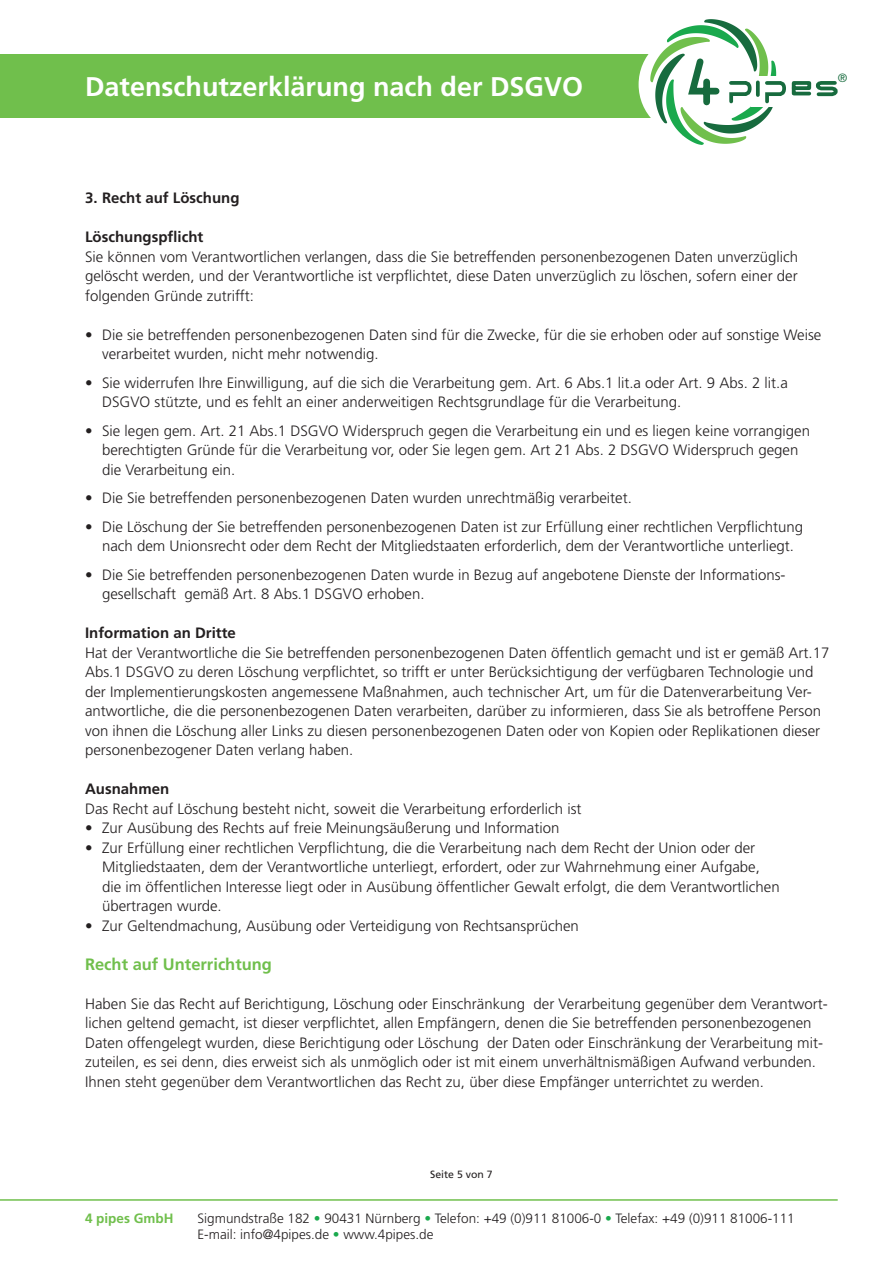
<style>
.page{position:relative;width:893px;height:1263px;background:#fff}
.page>*{position:absolute;margin:0;border:0;box-sizing:border-box;transform-origin:0 0}
.t1{font:700 27px "Frutiger";color:#fff}
.t2{font:700 16.5px "Frutiger";color:#70bf4c}
.t3{font:300 15px/19.5px "Frutiger";color:#231f20}
.t4{font:700 15px "Frutiger";color:#231f20}
.t5{font:300 13.5px/16.5px "Frutiger";color:#231f20}
.t6{font:700 13.5px "Frutiger";color:#70bf4c}
.t7{font:300 12px "Frutiger";color:#176b3e}
.t8{font:10.5px "Frutiger";color:#231f20}
.s1{color:#1aa94d}
</style>
<div class="page">
<div style="left:0;top:54px;width:656px;height:64px;background:#70bf4c"></div>
<div style="left:639px;top:33px;width:103px;height:103px;background:#fff;border-radius:50%"></div>
<svg style="left:650px;top:19px;width:188px;height:126px"></svg>
<hr style="left:0;top:1199px;width:838px;height:2px;background:#70bf4c">
<h1 class="t1" style="left:85px;top:71px;width:500px">Datenschutzerklärung nach der DSGVO</h1>
<p class="t7" style="left:838px;top:71px;width:11px">®</p>
<p class="t4" style="left:85px;top:189px;width:156px">3. Recht auf Löschung</p>
<p class="t4" style="left:85px;top:228px;width:120px">Löschungspflicht</p>
<p class="t3" style="left:85px;top:247px;width:714px;text-align:justify">Sie können vom Verantwortlichen verlangen, dass die Sie betreffenden personenbezogenen Daten unverzüglich gelöscht werden, und der Verantwortliche ist verpflichtet, diese Daten unverzüglich zu löschen, sofern einer der folgenden Gründe zutrifft:</p>
<p class="t3" style="left:102px;top:325px;width:721px;text-indent:-17px">• Die sie betreffenden personenbezogenen Daten sind für die Zwecke, für die sie erhoben oder auf sonstige Weise verarbeitet wurden, nicht mehr notwendig.</p>
<p class="t3" style="left:102px;top:373px;width:687px;text-indent:-17px">• Sie widerrufen Ihre Einwilligung, auf die sich die Verarbeitung gem. Art. 6 Abs.1 lit.a oder Art. 9 Abs. 2 lit.a<br>DSGVO stützte, und es fehlt an einer anderweitigen Rechtsgrundlage für die Verarbeitung.</p>
<p class="t3" style="left:102px;top:421px;width:710px;text-indent:-17px">• Sie legen gem. Art. 21 Abs.1 DSGVO Widerspruch gegen die Verarbeitung ein und es liegen keine vorrangigen berechtigten Gründe für die Verarbeitung vor, oder Sie legen gem. Art 21 Abs. 2 DSGVO Widerspruch gegen die Verarbeitung ein.</p>
<p class="t3" style="left:85px;top:488px;width:548px">• Die Sie betreffenden personenbezogenen Daten wurden unrechtmäßig verarbeitet.</p>
<p class="t3" style="left:85px;top:517px;width:720px;text-align:center">• Die Löschung der Sie betreffenden personenbezogenen Daten ist zur Erfüllung einer rechtlichen Verpflichtung nach dem Unionsrecht oder dem Recht der Mitgliedstaaten erforderlich, dem der Verantwortliche unterliegt.</p>
<p class="t3" style="left:102px;top:565px;width:685px;text-indent:-17px">• Die Sie betreffenden personenbezogenen Daten wurde in Bezug auf angebotene Dienste der Informations&shy;gesellschaft gemäß Art. 8 Abs.1 DSGVO erhoben.</p>
<p class="t4" style="left:85px;top:624px;width:152px">Information an Dritte</p>
<p class="t3" style="left:85px;top:643px;width:746px">Hat der Verantwortliche die Sie betreffenden personenbezogenen Daten öffentlich gemacht und ist er gemäß Art.17<br>Abs.1 DSGVO zu deren Löschung verpflichtet, so trifft er unter Berücksichtigung der verfügbaren Technologie und der Implementierungskosten angemessene Maßnahmen, auch technischer Art, um für die Datenverarbeitung Ver&shy;antwortliche, die die personenbezogenen Daten verarbeiten, darüber zu informieren, dass Sie als betroffene Person von ihnen die Löschung aller Links zu diesen personenbezogenen Daten oder von Kopien oder Replikationen dieser personenbezogener Daten verlang haben.</p>
<p class="t4" style="left:85px;top:780px;width:86px">Ausnahmen</p>
<p class="t3" style="left:85px;top:799px;width:498px">Das Recht auf Löschung besteht nicht, soweit die Verarbeitung erforderlich ist</p>
<p class="t3" style="left:85px;top:818px;width:476px">• Zur Ausübung des Rechts auf freie Meinungsäußerung und Information</p>
<p class="t3" style="left:102px;top:838px;width:679px;text-indent:-17px">• Zur Erfüllung einer rechtlichen Verpflichtung, die die Verarbeitung nach dem Recht der Union oder der Mitgliedstaaten, dem der Verantwortliche unterliegt, erfordert, oder zur Wahrnehmung einer Aufgabe, die im öffentlichen Interesse liegt oder in Ausübung öffentlicher Gewalt erfolgt, die dem Verantwortlichen übertragen wurde.</p>
<p class="t3" style="left:85px;top:916px;width:495px">• Zur Geltendmachung, Ausübung oder Verteidigung von Rechtsansprüchen</p>
<p class="t2" style="left:85px;top:954px;width:189px">Recht auf Unterrichtung</p>
<p class="t3" style="left:85px;top:994px;width:744px">Haben Sie das Recht auf Berichtigung, Löschung oder Einschränkung der Verarbeitung gegenüber dem Verantwort&shy;lichen geltend gemacht, ist dieser verpflichtet, allen Empfängern, denen die Sie betreffenden personenbezogenen Daten offengelegt wurden, diese Berichtigung oder Löschung der Daten oder Einschränkung der Verarbeitung mit&shy;zuteilen, es sei denn, dies erweist sich als unmöglich oder ist mit einem unverhältnismäßigen Aufwand verbunden.<br>Ihnen steht gegenüber dem Verantwortlichen das Recht zu, über diese Empfänger unterrichtet zu werden.</p>
<p class="t8" style="left:430px;top:1168px;width:64px">Seite 5 von 7</p>
<p class="t6" style="left:85px;top:1210px;width:90px">4 pipes GmbH</p>
<p class="t5" style="left:198px;top:1209px;width:599px">Sigmundstraße 182 <span class="s1">•</span> 90431 Nürnberg <span class="s1">•</span> Telefon: +49 (0)911 81006-0 <span class="s1">•</span> Telefax: +49 (0)911 81006-111<br>E-mail: info@4pipes.de <span class="s1">•</span> www.4pipes.de</p>
</div>
